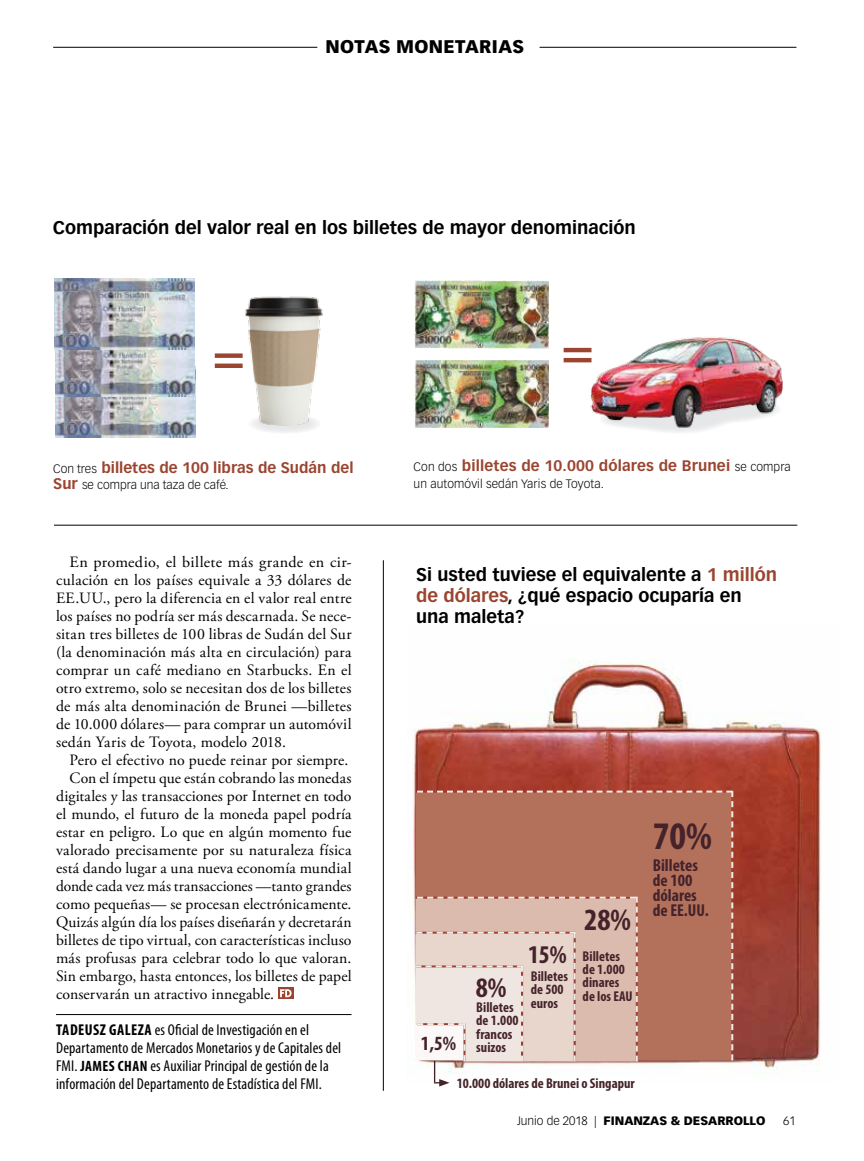
<style>
.page{position:relative;width:864px;height:1161px;background:#fff}
.page>*{position:absolute;margin:0;border:0;box-sizing:border-box;transform-origin:0 0}
.t1{font:700 condensed 54px "Myriad Pro";color:#9b4531}
.t2{font:700 condensed 39.15px "Myriad Pro";color:#44232a}
.t3{font:700 condensed 31.05px "Myriad Pro";color:#44232a}
.t4{font:700 condensed 28.35px "Myriad Pro";color:#44232a}
.t5{font:700 condensed 25.65px "Myriad Pro";color:#44232a}
.t6{font:700 condensed 20.25px "Myriad Pro";color:#44232a}
.t7{font:700 18px/21px "Vectora LT Std";color:#000}
.t8{font:900 18px "Vectora LT Std";letter-spacing:.02em;color:#000}
.t9{font:700 condensed 17.25px/15px "Myriad Pro";color:#44232a}
.t10{font:15.75px/18px "Adobe Garamond Pro";letter-spacing:.005em;color:#000;text-align:justify}
.t11{font:condensed 15.75px/18px "Myriad Pro";letter-spacing:.01em;color:#000}
.t12{font:700 15px "Vectora LT Std";letter-spacing:.01em;color:#9b4531}
.t13{font:700 condensed 14.25px/13.5px "Myriad Pro";color:#44232a}
.t14{font:300 12px "Vectora LT Std";letter-spacing:.01em;color:#000}
.t15{font:900 12px "Vectora LT Std";color:#000}
.s1{font-weight:300;font-size:12px;color:#000}
.s2{font-weight:700;font-size:15px;color:#9b4531}
.s3{font-weight:700}
.s4{font-weight:700;font-size:15px}
.s5{color:#9b4531}
.s6{font-weight:300}
</style>
<div class="page">
<hr style="left:383px;top:560px;width:1px;height:531px;background:#000">
<hr style="left:54px;top:525px;width:743px;height:1px;background:#000">
<hr style="left:540px;top:47px;width:256px;height:1px;background:#000">
<hr style="left:53px;top:47px;width:264px;height:1px;background:#000">
<img style="left:407px;top:660px;width:414px;height:414px">
<svg style="left:415px;top:791px;width:318px;height:296px;background:#cba091"></svg>
<img style="left:56px;top:396px;width:139px;height:42px">
<img style="left:55px;top:325px;width:140px;height:71px">
<img style="left:55px;top:279px;width:139px;height:71px">
<img style="left:415px;top:281px;width:133px;height:67px">
<img style="left:415px;top:361px;width:133px;height:67px">
<img style="left:590px;top:337px;width:193px;height:77px">
<img style="left:245px;top:296px;width:78px;height:137px">
<img style="left:599px;top:391px;width:184px;height:42px">
<hr style="left:56px;top:1014px;width:296px;height:1px;background:#000">
<svg style="left:278px;top:988px;width:15px;height:11px"></svg>
<svg style="left:280px;top:989px;width:12px;height:8px"></svg>
<p class="t8" style="left:326px;top:36px;width:200px">NOTAS MONETARIAS</p>
<p class="t7" style="left:53px;top:217px;width:585px">Comparación del valor real en los billetes de mayor denominación</p>
<h1 class="t1" style="left:213px;top:327px;width:34px">=</h1>
<p class="t12" style="left:53px;top:458px;width:302px"><span class="s1">Con tres</span> billetes de 100 libras de Sudán del</p>
<p class="t14" style="left:53px;top:478px;width:177px"><span class="s2">Sur</span> se compra una taza de café.</p>
<p class="t10" style="left:56px;top:554px;width:297px;text-indent:14px">En promedio, el billete más grande en cir&shy;culación en los países equivale a 33 dólares de EE.UU., pero la diferencia en el valor real entre los países no podría ser más descarnada. Se nece&shy;sitan tres billetes de 100 libras de Sudán del Sur (la denominación más alta en circulación) para comprar un café mediano en Starbucks. En el otro extremo, solo se necesitan dos de los billetes de más alta denominación de Brunei —billetes de 10.000 dólares— para comprar un automóvil sedán Yaris de Toyota, modelo 2018.</p>
<p class="t10" style="left:70px;top:752px;width:281px">Pero el efectivo no puede reinar por siempre.</p>
<p class="t10" style="left:70px;top:770px;width:283px">Con el ímpetu que están cobrando las monedas</p>
<p class="t10" style="left:56px;top:788px;width:297px">digitales y las transacciones por Internet en todo</p>
<p class="t10" style="left:56px;top:806px;width:297px">el mundo, el futuro de la moneda papel podría</p>
<p class="t10" style="left:56px;top:824px;width:297px">estar en peligro. Lo que en algún momento fue</p>
<p class="t10" style="left:56px;top:842px;width:297px">valorado precisamente por su naturaleza física</p>
<p class="t10" style="left:56px;top:860px;width:297px">está dando lugar a una nueva economía mundial</p>
<p class="t10" style="left:56px;top:878px;width:297px">donde cada vez más transacciones —tanto grandes</p>
<p class="t10" style="left:56px;top:896px;width:297px">como pequeñas— se procesan electrónicamente.</p>
<p class="t10" style="left:56px;top:914px;width:297px">Quizás algún día los países diseñarán y decretarán</p>
<p class="t10" style="left:56px;top:932px;width:297px">billetes de tipo virtual, con características incluso</p>
<p class="t10" style="left:56px;top:950px;width:297px">más profusas para celebrar todo lo que valoran.</p>
<p class="t10" style="left:56px;top:968px;width:297px">Sin embargo, hasta entonces, los billetes de papel</p>
<p class="t10" style="left:56px;top:986px;width:220px">conservarán un atractivo innegable.</p>
<p class="t11" style="left:56px;top:1021px;width:287px"><span class="s3">TADEUSZ GALEZA</span> es Oficial de Investigación en el Departamento de Mercados Monetarios y de Capitales del FMI. <span class="s4">JAMES CHAN</span> es Auxiliar Principal de gestión de la información del Departamento de Estadística del FMI.</p>
<h1 class="t1" style="left:561px;top:322px;width:34px">=</h1>
<p class="t12" style="left:414px;top:457px;width:379px"><span class="s1">Con dos</span> billetes de 10.000 dólares de Brunei <span class="s1">se compra</span></p>
<p class="t14" style="left:414px;top:476px;width:192px">un automóvil sedán Yaris de Toyota.</p>
<p class="t7" style="left:416px;top:564px;width:363px">Si usted tuviese el equivalente a <span class="s5">1 millón de dólares</span>, ¿qué espacio ocuparía en una maleta?</p>
<p class="t6" style="left:421px;top:1033px;width:37px">1,5%</p>
<h3 class="t4" style="left:476px;top:972px;width:32px">8%</h3>
<p class="t13" style="left:476px;top:1001px;width:44px">Billetes de 1.000 francos suizos</p>
<h3 class="t5" style="left:528px;top:940px;width:40px">15%</h3>
<p class="t13" style="left:531px;top:970px;width:39px">Billetes de 500 euros</p>
<h3 class="t3" style="left:584px;top:903px;width:48px">28%</h3>
<p class="t13" style="left:583px;top:949px;width:51px">Billetes de 1.000 dinares de los EAU</p>
<p class="t13" style="left:457px;top:1076px;width:179px">10.000 dólares de Brunei o Singapur</p>
<h2 class="t2" style="left:653px;top:815px;width:61px">70%</h2>
<p class="t9" style="left:653px;top:858px;width:58px">Billetes de 100 dólares de EE.UU.</p>
<p class="t15" style="left:517px;top:1113px;width:250px"><span class="s6">Junio de 2018 |</span> FINANZAS &amp; DESARROLLO</p>
<p class="t14" style="left:783px;top:1114px;width:14px">61</p>
</div>
